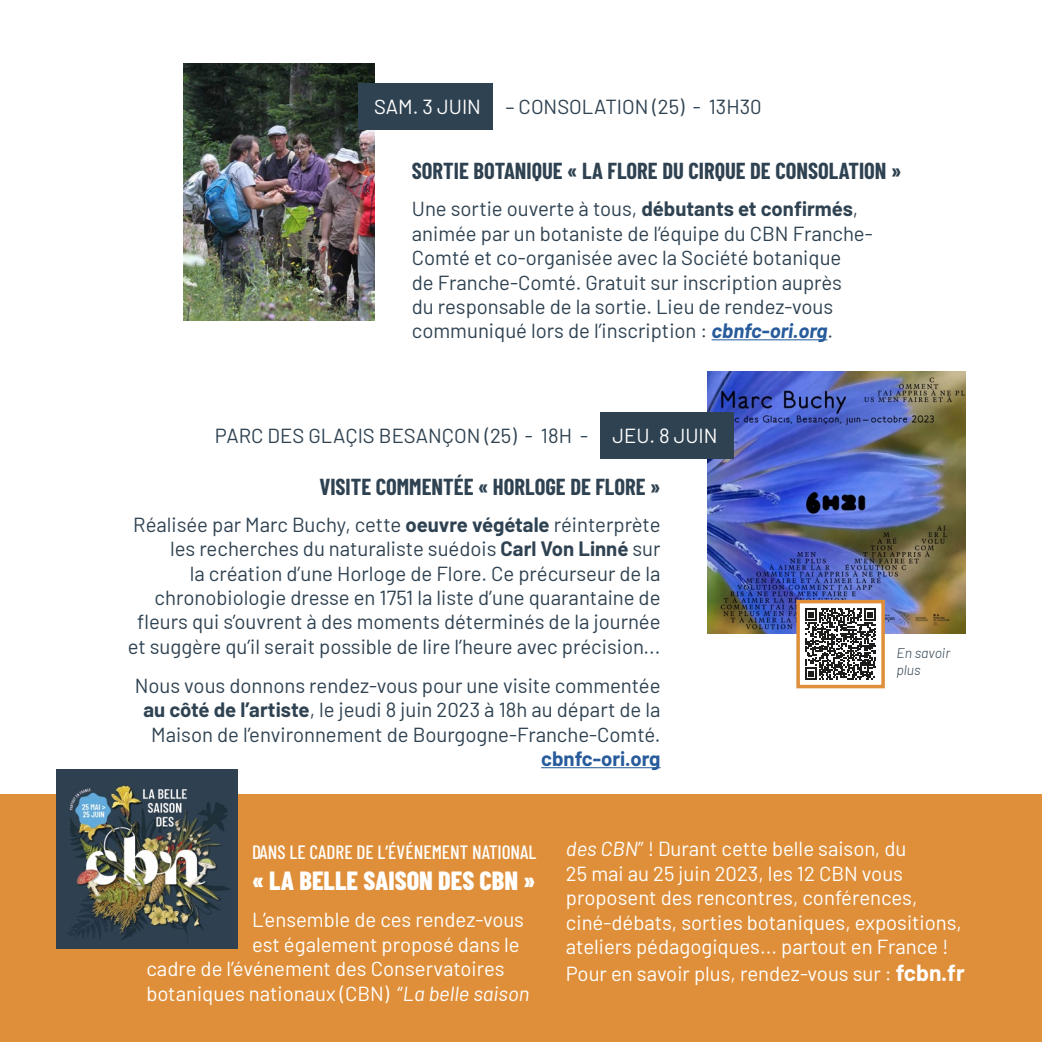
<style>
.page{position:relative;width:1042px;height:1042px;background:#fff}
.page>*{position:absolute;margin:0;border:0;box-sizing:border-box;transform-origin:0 0}
.Titre_animation{font:800 26.25px "Barlow Condensed";color:#fff}
.Titre_animation-2{font:700 22.57px "Barlow Condensed";color:#2f4251}
.texte_courant{font:20.3px/24.3px "Barlow";color:#2f4251;text-align:right}
.texte_courant-2{font:20.3px/24.3px "Barlow";color:#fff}
.Date{font:20.3px "Barlow";color:#2f4251}
.texte_courant-3{font:700 20.3px "Barlow";color:#275b9b}
.Titre_animation-3{font:500 19.25px "Barlow Condensed";color:#fff}
.texte_courant-4{font:italic 300 14px/16.8px "Barlow";color:#2f4251}
.s1{color:#fff}
.s2{font-weight:700}
.s3{font-weight:700;font-style:italic;color:#275b9b}
.s4{font-style:italic}
.s5{font-weight:700;font-size:22.75px}
</style>
<div class="page">
<img style="left:707px;top:372px;width:258px;height:262px">
<img style="left:184px;top:63px;width:190px;height:258px">
<hr style="left:541px;top:767px;width:119px;height:1px;background:#275b9b">
<hr style="left:711px;top:339px;width:116px;height:1px;background:#275b9b">
<div style="left:600px;top:412px;width:134px;height:47px;background:#2f4251"></div>
<div style="left:358px;top:83px;width:135px;height:47px;background:#2f4251"></div>
<div style="left:798px;top:601px;width:85px;height:85px;background:#fff"></div>
<svg style="left:805px;top:608px;width:71px;height:71px"></svg>
<div style="left:796px;top:600px;width:89px;height:88px;border:4px solid #df8f39"></div>
<div style="left:0;top:794px;width:1042px;height:248px;background:#df8f39"></div>
<img style="left:56px;top:769px;width:181px;height:179px">
<p class="Date" style="left:374px;top:92px;width:389px"><span class="s1">SAM. 3 JUIN</span> – CONSOLATION (25) - 13H30</p>
<p class="Titre_animation-2" style="left:412px;top:155px;width:491px">SORTIE BOTANIQUE « LA FLORE DU CIRQUE DE CONSOLATION »</p>
<p class="texte_courant" style="left:412px;top:195px;width:462px;text-align:left">Une sortie ouverte à tous, <span class="s2">débutants et confirmés</span>, animée par un botaniste de l’équipe du CBN Franche-Comté et co-organisée avec la Société botanique<br>de Franche-Comté. Gratuit sur inscription auprès<br>du responsable de la sortie. Lieu de rendez-vous communiqué lors de l’inscription : <span class="s3">cbnfc-ori.org</span>.</p>
<p class="Date" style="left:215px;top:421px;width:504px">PARC DES GLAÇIS BESANÇON (25) - 18H - - <span class="s1">JEU. 8 JUIN</span></p>
<p class="Titre_animation-2" style="left:319px;top:470px;width:343px">VISITE COMMENTÉE « HORLOGE DE FLORE »</p>
<p class="texte_courant" style="left:128px;top:511px;width:534px">Réalisée par Marc Buchy, cette <span class="s2">oeuvre végétale</span> réinterprète les recherches du naturaliste suédois <span class="s2">Carl Von Linné</span> sur<br>la création d’une Horloge de Flore. Ce précurseur de la chronobiologie dresse en 1751 la liste d’une quarantaine de fleurs qui s’ouvrent à des moments déterminés de la journée et suggère qu’il serait possible de lire l’heure avec précision...</p>
<p class="texte_courant" style="left:135px;top:672px;width:527px">Nous vous donnons rendez-vous pour une visite commentée <span class="s2">au côté de l’artiste</span>, le jeudi 8 juin 2023 à 18h au départ de la<br>Maison de l’environnement de Bourgogne-Franche-Comté.</p>
<p class="texte_courant-3" style="left:541px;top:744px;width:121px">cbnfc-ori.org</p>
<p class="texte_courant-4" style="left:896px;top:643px;width:55px">En savoir plus</p>
<p class="Titre_animation-3" style="left:252px;top:838px;width:286px">DANS LE CADRE DE L’ÉVÉNEMENT NATIONAL</p>
<p class="Titre_animation" style="left:252px;top:862px;width:285px">« LA BELLE SAISON DES CBN »</p>
<p class="texte_courant-2" style="left:252px;top:906px;width:273px">L’ensemble de ces rendez-vous</p>
<p class="texte_courant-2" style="left:252px;top:931px;width:269px">est également proposé dans le</p>
<p class="texte_courant-2" style="left:146px;top:955px;width:360px">cadre de l’événement des Conservatoires</p>
<p class="texte_courant-2" style="left:146px;top:979px;width:385px">botaniques nationaux (CBN) “<span class="s4">La belle saison</span></p>
<p class="texte_courant-2" style="left:566px;top:835px;width:397px"><span class="s4">des CBN</span>” ! Durant cette belle saison, du<br>25 mai au 25 juin 2023, les 12 CBN vous proposent des rencontres, conférences, ciné-débats, sorties botaniques, expositions, ateliers pédagogiques... partout en France !</p>
<p class="texte_courant-2" style="left:566px;top:960px;width:400px">Pour en savoir plus, rendez-vous sur : <span class="s5">fcbn.fr</span></p>
</div>
